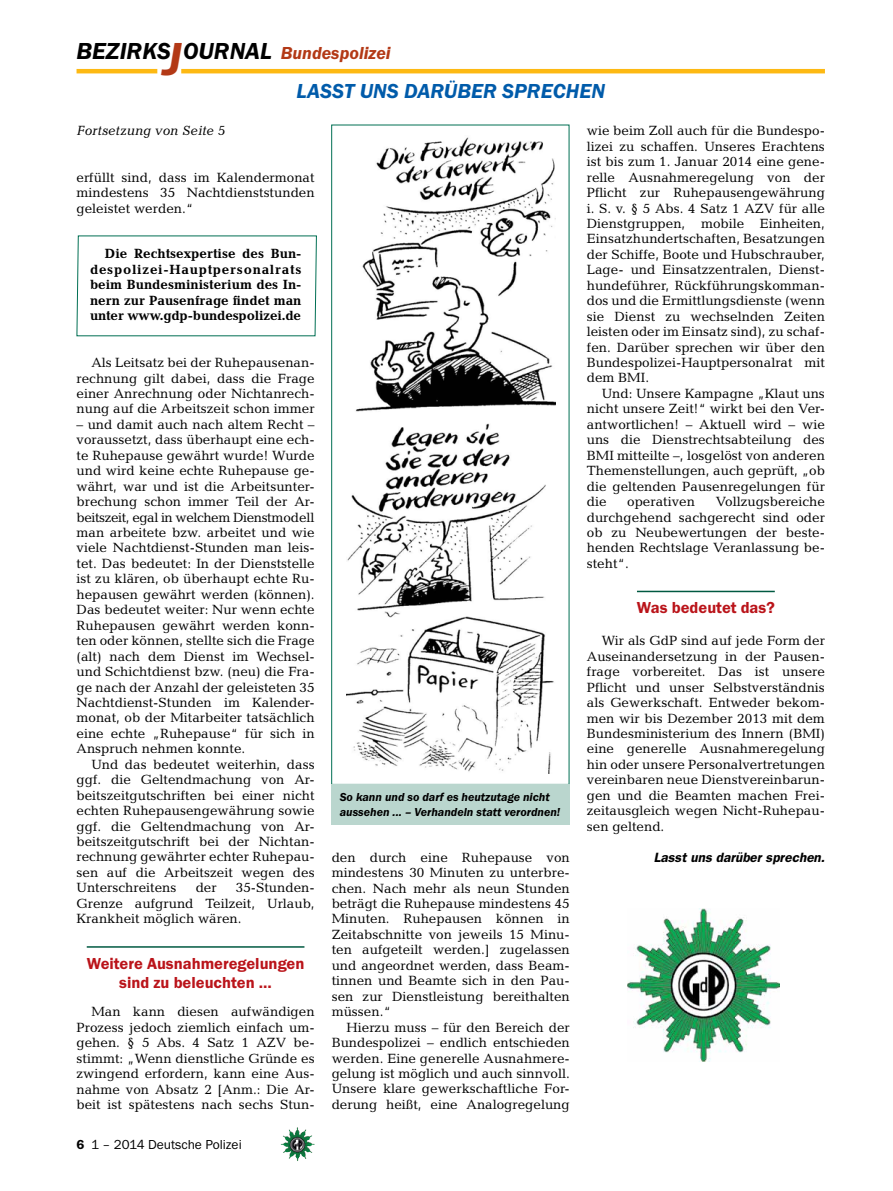
<style>
.page{position:relative;width:893px;height:1191px;background:#fff}
.page>*{position:absolute;margin:0;border:0;box-sizing:border-box;transform-origin:0 0}
.t1{font:italic 600 24px "Franklin Gothic Itc T";color:#000}
.t2{font:italic 600 21px "Franklin Gothic Itc T";color:#005baa}
.t3{font:600 16.5px/19.5px "Franklin Gothic Itc T";color:#ba141a;text-align:center}
.t4{font:13.5px/15.5px "Candida";color:#000;text-align:justify}
.t5{font:700 13.5px/15.5px "Candida";letter-spacing:-.01em;color:#000;text-align:justify}
.t6{font:italic 600 13.5px "Franklin Gothic";color:#000}
.t7{font:13.5px "Franklin Gothic Itc T";color:#000}
.t8{font:italic 13.5px "Candida";color:#000}
.t9{font:italic 600 12px/15px "Franklin Gothic Itc T";color:#000}
.s1{font-size:48px;color:#b33916}
.s2{font-size:18px;color:#b33916}
.s3{font-weight:600}
</style>
<div class="page">
<img style="left:281px;top:1128px;width:16px;height:24px">
<hr style="left:77px;top:69px;width:80px;height:4px;background:#fdb913">
<hr style="left:181px;top:69px;width:644px;height:4px;background:#fdb913">
<hr style="left:87px;top:946px;width:217px;height:1px;background:#005941">
<img style="left:347px;top:137px;width:208px;height:636px">
<div style="left:331px;top:125px;width:238px;height:659px;border:1px solid #006f53"></div>
<hr style="left:637px;top:590px;width:138px;height:2px;background:#005941">
<div style="left:331px;top:784px;width:238px;height:40px;background:#bad6ce"></div>
<img style="left:627px;top:908px;width:152px;height:153px">
<svg style="left:76px;top:235px;width:241px;height:101px"></svg>
<h1 class="t1" style="left:77px;top:37px;width:316px">BEZIRKS<span class="s1">J</span>OURNAL <span class="s2">Bundespolizei</span></h1>
<h2 class="t2" style="left:296px;top:79px;width:310px">LASST UNS DARÜBER SPRECHEN</h2>
<p class="t8" style="left:77px;top:123px;width:150px">Fortsetzung von Seite 5</p>
<p class="t4" style="left:77px;top:169px;width:240px">erfüllt sind, dass im Kalendermonat mindestens 35 Nachtdienststunden geleistet werden.“</p>
<p class="t5" style="left:90px;top:246px;width:213px;text-indent:15px">Die Rechtsexpertise des Bun&shy;despolizei-Hauptpersonalrats beim Bundesministerium des In&shy;nern zur Pausenfrage findet man unter www.gdp-bundespolizei.de</p>
<p class="t4" style="left:77px;top:355px;width:240px;text-indent:15px">Als Leitsatz bei der Ruhepausenan&shy;rechnung gilt dabei, dass die Frage einer Anrechnung oder Nichtanrech&shy;nung auf die Arbeitszeit schon immer</p>
<p class="t4" style="left:77px;top:416px;width:240px">– und damit auch nach altem Recht – voraussetzt, dass überhaupt eine ech&shy;te Ruhepause gewährt wurde! Wurde und wird keine echte Ruhepause ge&shy;währt, war und ist die Arbeitsunter&shy;brechung schon immer Teil der Ar&shy;beitszeit, egal in welchem Dienstmodell man arbeitete bzw. arbeitet und wie viele Nachtdienst-Stunden man leis&shy;tet. Das bedeutet: In der Dienststelle ist zu klären, ob überhaupt echte Ru&shy;hepausen gewährt werden (können).<br>Das bedeutet weiter: Nur wenn echte Ruhepausen gewährt werden konn&shy;ten oder können, stellte sich die Frage (alt) nach dem Dienst im Wechsel&shy;und Schichtdienst bzw. (neu) die Fra&shy;ge nach der Anzahl der geleisteten 35<br>Nachtdienst-Stunden im Kalender&shy;monat, ob der Mitarbeiter tatsächlich eine echte „Ruhepause“ für sich in Anspruch nehmen konnte.</p>
<p class="t4" style="left:77px;top:756px;width:240px;text-indent:15px">Und das bedeutet weiterhin, dass ggf. die Geltendmachung von Ar&shy;beitszeitgutschriften bei einer nicht echten Ruhepausengewährung sowie ggf. die Geltendmachung von Ar&shy;beitszeitgutschrift bei der Nichtan&shy;rechnung gewährter echter Ruhepau&shy;sen auf die Arbeitszeit wegen des Unterschreitens</p>
<p class="t4" style="left:77px;top:880px;width:240px;text-indent:159px">35-Stunden-Grenze aufgrund Teilzeit, Urlaub, Krankheit möglich wären.</p>
<p class="t3" style="left:87px;top:953px;width:219px">Weitere Ausnahmeregelungen sind zu beleuchten ...</p>
<p class="t4" style="left:77px;top:1004px;width:240px;text-indent:15px">Man kann diesen aufwändigen Prozess jedoch ziemlich einfach um&shy;gehen. § 5 Abs. 4 Satz 1 AZV be&shy;stimmt: „Wenn dienstliche Gründe es zwingend erfordern, kann eine Aus&shy;nahme von Absatz 2 [Anm.: Die Ar&shy;beit ist spätestens nach sechs Stun-</p>
<p class="t4" style="left:196px;top:880px;width:23px">der</p>
<p class="t7" style="left:77px;top:1136px;width:167px"><span class="s3">6</span> 1 – 2014 Deutsche Polizei</p>
<p class="t9" style="left:340px;top:789px;width:222px">So kann und so darf es heutzutage nicht aussehen ... – Verhandeln statt verordnen!</p>
<p class="t4" style="left:332px;top:849px;width:240px">den durch eine Ruhepause von mindestens 30 Minuten zu unterbre&shy;chen. Nach mehr als neun Stunden beträgt die Ruhepause mindestens 45<br>Minuten. Ruhepausen können in Zeitabschnitte von jeweils 15 Minu&shy;ten aufgeteilt werden.] zugelassen und angeordnet werden, dass Beam&shy;tinnen und Beamte sich in den Pau&shy;sen zur Dienstleistung bereithalten müssen.“</p>
<p class="t4" style="left:332px;top:1019px;width:240px;text-indent:15px">Hierzu muss – für den Bereich der Bundespolizei – endlich entschieden werden. Eine generelle Ausnahmere&shy;gelung ist möglich und auch sinnvoll.<br>Unsere klare gewerkschaftliche For&shy;derung heißt, eine Analogregelung</p>
<p class="t4" style="left:587px;top:123px;width:240px">wie beim Zoll auch für die Bundespo&shy;lizei zu schaffen. Unseres Erachtens ist bis zum 1. Januar 2014 eine gene&shy;relle Ausnahmeregelung von der Pflicht zur Ruhepausengewährung i. S. v. § 5 Abs. 4 Satz 1 AZV für alle Dienstgruppen, mobile Einheiten, Einsatzhundertschaften, Besatzungen der Schiffe, Boote und Hubschrauber, Lage- und Einsatzzentralen, Dienst&shy;hundeführer, Rückführungskomman&shy;dos und die Ermittlungsdienste (wenn sie Dienst zu wechselnden Zeiten leisten oder im Einsatz sind), zu schaf&shy;fen. Darüber sprechen wir über den Bundespolizei-Hauptpersonalrat mit dem BMI.</p>
<p class="t4" style="left:587px;top:385px;width:240px;text-indent:15px">Und: Unsere Kampagne „Klaut uns nicht unsere Zeit!“ wirkt bei den Ver&shy;antwortlichen! – Aktuell wird – wie uns die Dienstrechtsabteilung des BMI mitteilte –, losgelöst von anderen Themenstellungen, auch geprüft, „ob die geltenden Pausenregelungen für die</p>
<p class="t4" style="left:587px;top:494px;width:240px;text-indent:129px">Vollzugsbereiche durchgehend sachgerecht sind oder ob zu Neubewertungen der beste&shy;henden Rechtslage Veranlassung be&shy;steht“.</p>
<p class="t3" style="left:637px;top:598px;width:139px">Was bedeutet das?</p>
<p class="t4" style="left:587px;top:633px;width:240px;text-indent:15px">Wir als GdP sind auf jede Form der Auseinandersetzung in der Pausen&shy;frage vorbereitet. Das ist unsere Pflicht und unser Selbstverständnis als Gewerkschaft. Entweder bekom&shy;men wir bis Dezember 2013 mit dem Bundesministerium des Innern (BMI) eine generelle Ausnahmeregelung hin oder unsere Personalvertretungen vereinbaren neue Dienstvereinbarun&shy;gen und die Beamten machen Frei&shy;zeitausgleich wegen Nicht-Ruhepau&shy;sen geltend.</p>
<p class="t6" style="left:654px;top:849px;width:173px">Lasst uns darüber sprechen.</p>
<p class="t4" style="left:627px;top:494px;width:69px">operativen</p>
</div>
